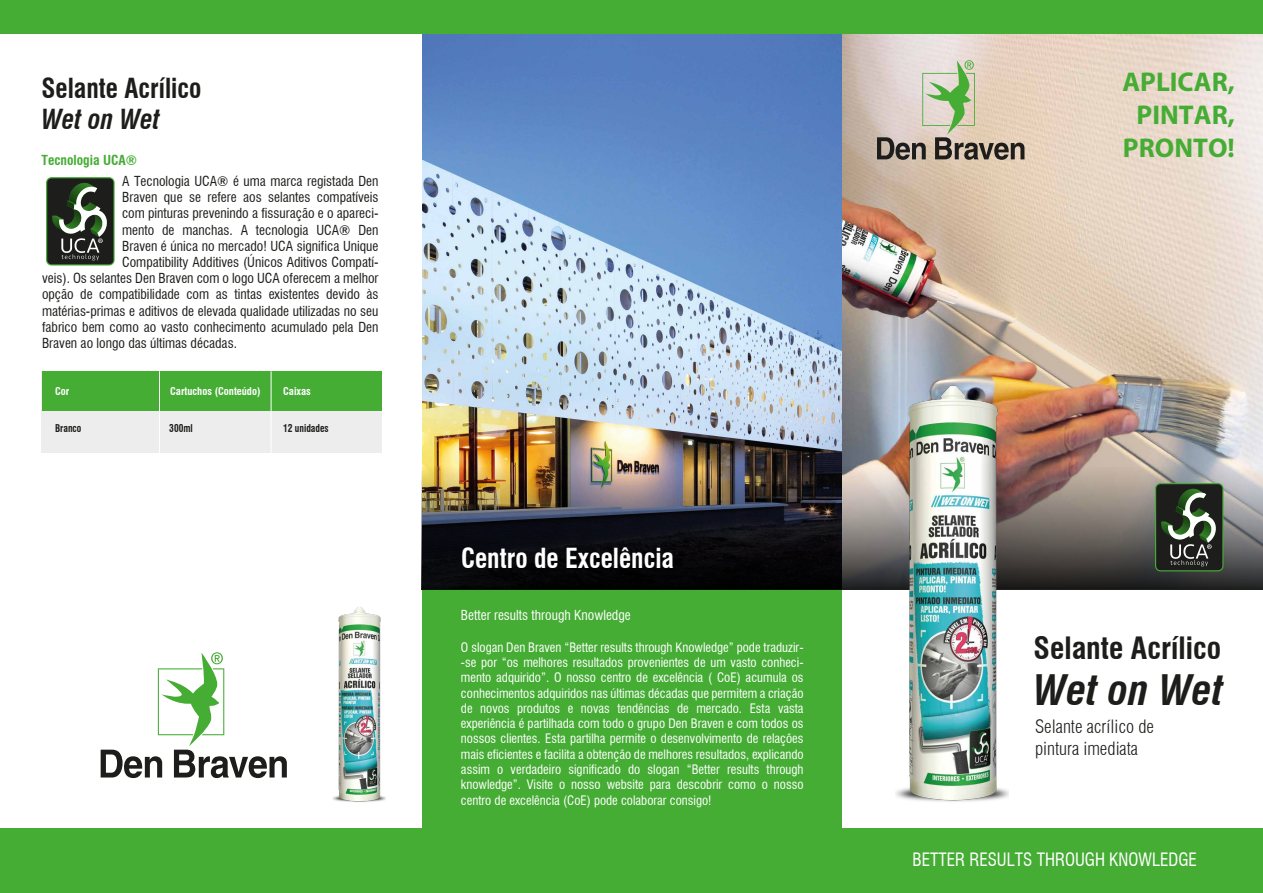
<style>
.page{position:relative;width:1263px;height:893px;background:#fff}
.page>*{position:absolute;margin:0;border:0;box-sizing:border-box;transform-origin:0 0}
.t1{font:italic 700 condensed 41.1px "Swiss 721 BT";color:#1d1d1b}
.t2{font:700 condensed 30.15px "Swiss 721 BT";color:#1d1d1b}
.t3{font:700 27.15px/32.7px "Myriad Pro";color:#45ac34;text-align:center}
.t4{font:700 condensed 27px "Swiss 721 BT";color:#fff;scale:.95 1}
.t5{font:700 condensed 27px "Swiss 721 BT";color:#1d1d1b;scale:.95 1}
.t6{font:italic 700 condensed 27px "Swiss 721 BT";color:#1d1d1b;scale:.95 1}
.t7{font:300 condensed 18px/21.6px "Swiss 721 BT";color:#1d1d1b}
.t8{font:condensed 18px "Swiss 721 BT";color:#fff;scale:.95 1}
.t9{font:condensed 13.5px "Swiss 721 BT";color:#1d1d1b}
.t10{font:condensed 13.5px "Swiss 721 BT";color:#fff}
.t11{font:700 condensed 13.5px "Swiss 721 BT";color:#45ac34}
.t12{font:condensed 12.75px/15.3px "Swiss 721 BT";color:#fff;text-align:justify}
.t13{font:700 condensed 10.5px "Swiss 721 BT";color:#fff}
.t14{font:700 condensed 10.5px "Swiss 721 BT";color:#1d1d1b;scale:.9 1}
</style>
<div class="page">
<svg style="left:46px;top:177px;width:69px;height:89px;background:#424f3e"></svg>
<img style="left:841px;top:34px;width:422px;height:431px">
<img style="left:422px;top:34px;width:419px;height:431px">
<div style="left:0;top:0;width:1263px;height:34px;background:#45ac34"></div>
<div style="left:0;top:829px;width:1263px;height:64px;background:#45ac34"></div>
<div style="left:422px;top:589px;width:419px;height:242px;background:#45ac34"></div>
<svg style="left:877px;top:60px;width:147px;height:100px;background:#c3bca9"></svg>
<img style="left:422px;top:465px;width:841px;height:124px">
<svg style="left:1155px;top:483px;width:68px;height:88px;background:#3f4b3b"></svg>
<img style="left:896px;top:379px;width:112px;height:423px">
<div style="left:42px;top:372px;width:340px;height:81px;background:#ededed"></div>
<div style="left:42px;top:371px;width:339px;height:40px;background:#45ac34"></div>
<hr style="left:159px;top:371px;width:1px;height:82px;background:#fff">
<hr style="left:271px;top:371px;width:1px;height:82px;background:#fff">
<svg style="left:101px;top:652px;width:186px;height:126px"></svg>
<img style="left:333px;top:607px;width:53px;height:195px">
<h3 class="t5" style="left:42px;top:72px;width:170px">Selante Acrílico</h3>
<h3 class="t6" style="left:42px;top:103px;width:126px">Wet on Wet</h3>
<p class="t11" style="left:42px;top:152px;width:97px">Tecnologia UCA®</p>
<p class="t9" style="left:122px;top:173px;width:258px">A Tecnologia UCA® é uma marca registada Den</p>
<p class="t9" style="left:122px;top:189px;width:258px">Braven que se refere aos selantes compatíveis</p>
<p class="t9" style="left:122px;top:205px;width:258px">com pinturas prevenindo a fissuração e o apareci-</p>
<p class="t9" style="left:122px;top:222px;width:258px">mento de manchas. A tecnologia UCA® Den</p>
<p class="t9" style="left:122px;top:238px;width:258px">Braven é única no mercado! UCA significa Unique</p>
<p class="t9" style="left:122px;top:254px;width:258px">Compatibility Additives (Únicos Aditivos Compatí-</p>
<p class="t9" style="left:42px;top:270px;width:338px">veis). Os selantes Den Braven com o logo UCA oferecem a melhor</p>
<p class="t9" style="left:42px;top:286px;width:338px">opção de compatibilidade com as tintas existentes devido às</p>
<p class="t9" style="left:42px;top:303px;width:338px">matérias-primas e aditivos de elevada qualidade utilizadas no seu</p>
<p class="t9" style="left:42px;top:319px;width:338px">fabrico bem como ao vasto conhecimento acumulado pela Den</p>
<p class="t9" style="left:42px;top:335px;width:197px">Braven ao longo das últimas décadas.</p>
<p class="t13" style="left:55px;top:385px;width:16px">Cor</p>
<p class="t13" style="left:170px;top:385px;width:92px">Cartuchos (Conteúdo)</p>
<p class="t13" style="left:283px;top:385px;width:29px">Caixas</p>
<p class="t14" style="left:55px;top:422px;width:31px">Branco</p>
<p class="t14" style="left:169px;top:422px;width:28px">300ml</p>
<p class="t14" style="left:283px;top:422px;width:52px">12 unidades</p>
<h3 class="t4" style="left:461px;top:542px;width:226px">Centro de Excelência</h3>
<h3 class="t3" style="left:1122px;top:65px;width:114px">APLICAR,<br>PINTAR,<br>PRONTO!</h3>
<p class="t10" style="left:461px;top:607px;width:171px">Better results through Knowledge</p>
<p class="t12" style="left:461px;top:639px;width:344px">O slogan Den Braven “Better results through Knowledge” pode traduzir--se por “os melhores resultados provenientes de um vasto conheci&shy;mento adquirido”. O nosso centro de excelência ( CoE) acumula os conhecimentos adquiridos nas últimas décadas que permitem a criação de novos produtos e novas tendências de mercado. Esta vasta experiência é partilhada com todo o grupo Den Braven e com todos os nossos clientes. Esta partilha permite o desenvolvimento de relações mais eficientes e facilita a obtenção de melhores resultados, explicando assim o verdadeiro significado do slogan “Better results through knowledge”. Visite o nosso website para descobrir como o nosso centro de excelência (CoE) pode colaborar consigo!</p>
<h2 class="t2" style="left:1034px;top:630px;width:189px">Selante Acrílico</h2>
<h1 class="t1" style="left:1034px;top:665px;width:191px">Wet on Wet</h1>
<h3 class="t7" style="left:1035px;top:716px;width:121px">Selante acrílico de pintura imediata</h3>
<h3 class="t8" style="left:912px;top:849px;width:301px">BETTER RESULTS THROUGH KNOWLEDGE</h3>
</div>
